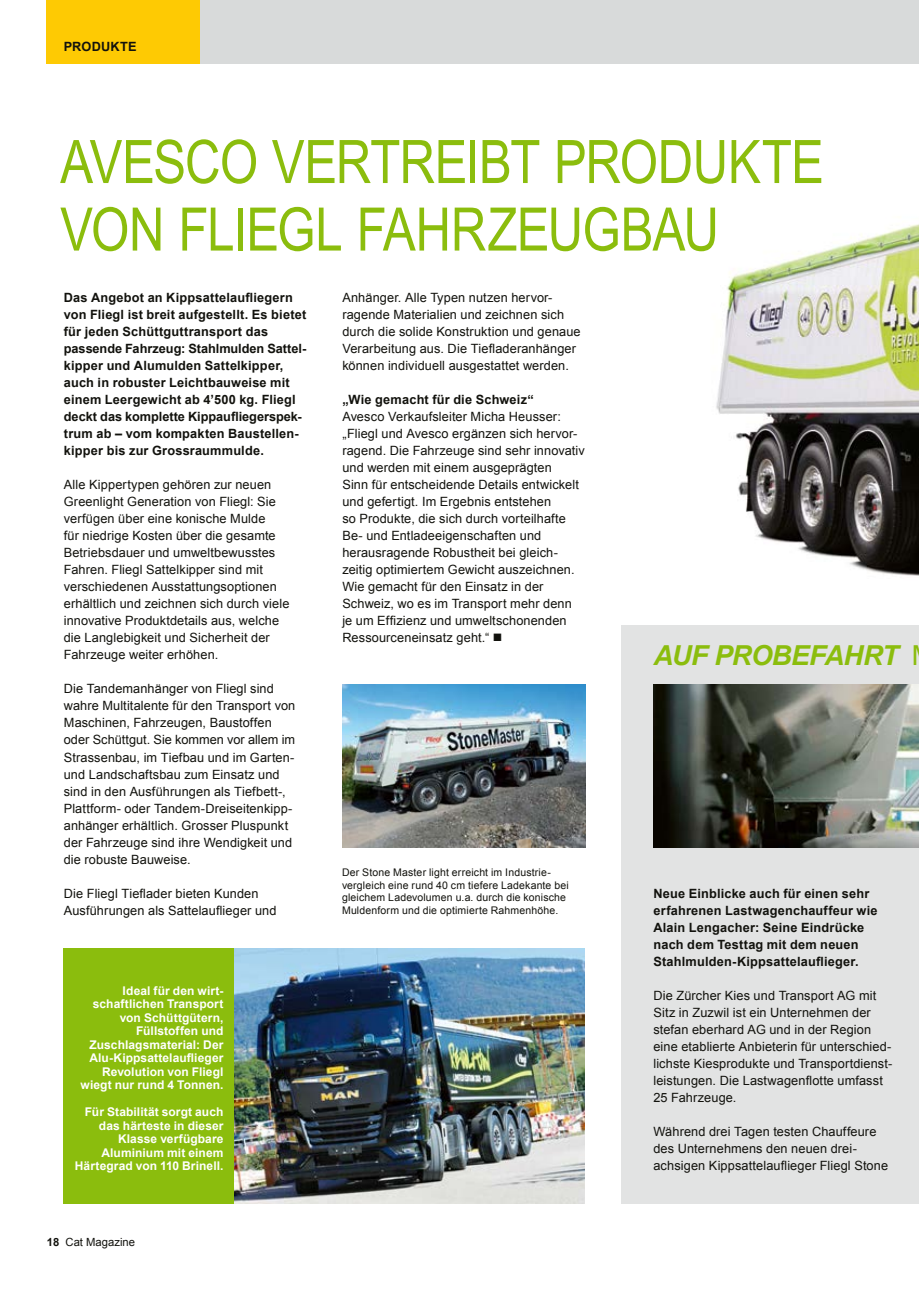
<style>
.page{position:relative;width:919px;height:1289px;background:#fff}
.page>*{position:absolute;margin:0;border:0;box-sizing:border-box;transform-origin:0 0}
.t1{font:60px/67.5px "Arial Narrow";letter-spacing:-.015em;color:#8bbd0d}
.t2{font:italic 700 27.6px "Arial";letter-spacing:-.03em;color:#8bbd0d}
.t3{font:12.75px/17px "Arial";letter-spacing:.01em;color:#12120d}
.t4{font:700 12.75px/17px "Arial";letter-spacing:.015em;color:#12120d}
.t5{font:700 12px/13.5px "Arial";letter-spacing:.005em;color:#fff;text-align:right}
.t6{font:11.25px "Arial";color:#12120d}
.t7{font:10.5px/12.8px "Arial";letter-spacing:.015em;color:#12120d}
.s1{font-weight:700}
</style>
<div class="page">
<img style="left:716px;top:224px;width:202px;height:352px">
<img style="left:234px;top:948px;width:350px;height:255px">
<div style="left:621px;top:625px;width:297px;height:578px;background:#e2e3e3"></div>
<div style="left:200px;top:0;width:718px;height:64px;background:#d8dada"></div>
<div style="left:47px;top:0;width:153px;height:64px;background:#feca03"></div>
<div style="left:64px;top:948px;width:170px;height:255px;background:#8bbd0d"></div>
<img style="left:342px;top:684px;width:243px;height:163px">
<img style="left:653px;top:684px;width:265px;height:163px">
<p class="t4" style="left:64px;top:39px;width:74px">PRODUKTE</p>
<h1 class="t1" style="left:60px;top:126px;width:765px">AVESCO VERTREIBT PRODUKTE<br>VON FLIEGL FAHRZEUGBAU</h1>
<p class="t4" style="left:64px;top:289px;width:244px">Das Angebot an Kippsattelaufliegern von Fliegl ist breit aufgestellt. Es bietet für jeden Schüttguttransport das passende Fahrzeug: Stahlmulden Sattel&shy;kipper und Alumulden Sattelkipper, auch in robuster Leichtbauweise mit einem Leergewicht ab 4’500 kg. Fliegl deckt das komplette Kippaufliegerspek&shy;trum ab – vom kompakten Baustellen&shy;kipper bis zur Grossraummulde.</p>
<p class="t3" style="left:64px;top:476px;width:227px">Alle Kippertypen gehören zur neuen Greenlight Generation von Fliegl: Sie verfügen über eine konische Mulde<br>für niedrige Kosten über die gesamte Betriebsdauer und umweltbewusstes Fahren. Fliegl Sattelkipper sind mit verschiedenen Ausstattungsoptionen erhältlich und zeichnen sich durch viele innovative Produktdetails aus, welche die Langlebigkeit und Sicherheit der Fahrzeuge weiter erhöhen.</p>
<p class="t3" style="left:64px;top:680px;width:233px">Die Tandemanhänger von Fliegl sind wahre Multitalente für den Transport von Maschinen, Fahrzeugen, Baustoffen oder Schüttgut. Sie kommen vor allem im Strassenbau, im Tiefbau und im Garten&shy;und Landschaftsbau zum Einsatz und sind in den Ausführungen als Tiefbett-, Plattform- oder Tandem-Dreiseitenkipp&shy;anhänger erhältlich. Grosser Pluspunkt der Fahrzeuge sind ihre Wendigkeit und die robuste Bauweise.</p>
<p class="t3" style="left:64px;top:884px;width:214px">Die Fliegl Tieflader bieten Kunden<br>Ausführungen als Sattelauflieger und</p>
<p class="t4" style="left:653px;top:885px;width:226px">Neue Einblicke auch für einen sehr erfahrenen Lastwagenchauffeur wie Alain Lengacher: Seine Eindrücke nach dem Testtag mit dem neuen Stahlmulden-Kippsattelauflieger.</p>
<p class="t3" style="left:653px;top:986px;width:240px">Die Zürcher Kies und Transport AG mit Sitz in Zuzwil ist ein Unternehmen der stefan eberhard AG und in der Region eine etablierte Anbieterin für unterschied&shy;lichste Kiesprodukte und Transportdienst&shy;leistungen. Die Lastwagenflotte umfasst 25 Fahrzeuge.</p>
<p class="t3" style="left:653px;top:1122px;width:236px">Während drei Tagen testen Chauffeure des Unternehmens den neuen drei&shy;achsigen Kippsattelauflieger Fliegl Stone</p>
<p class="t3" style="left:342px;top:289px;width:240px">Anhänger. Alle Typen nutzen hervor&shy;ragende Materialien und zeichnen sich durch die solide Konstruktion und genaue Verarbeitung aus. Die Tiefladeranhänger können individuell ausgestattet werden.</p>
<p class="t4" style="left:342px;top:391px;width:193px">„Wie gemacht für die Schweiz“</p>
<p class="t3" style="left:342px;top:408px;width:244px">Avesco Verkaufsleiter Micha Heusser: „Fliegl und Avesco ergänzen sich hervor&shy;ragend. Die Fahrzeuge sind sehr innovativ und werden mit einem ausgeprägten<br>Sinn für entscheidende Details entwickelt und gefertigt. Im Ergebnis entstehen<br>so Produkte, die sich durch vorteilhafte Be- und Entladeeigenschaften und herausragende Robustheit bei gleich&shy;zeitig optimiertem Gewicht auszeichnen.<br>Wie gemacht für den Einsatz in der Schweiz, wo es im Transport mehr denn je um Effizienz und umweltschonenden Ressourceneinsatz geht.“ ■</p>
<h2 class="t2" style="left:653px;top:637px;width:249px">AUF PROBEFAHRT</h2>
<p class="t7" style="left:342px;top:865px;width:228px">Der Stone Master light erreicht im Industrie&shy;vergleich eine rund 40 cm tiefere Ladekante bei gleichem Ladevolumen u.a. durch die konische Muldenform und die optimierte Rahmenhöhe.</p>
<p class="t5" style="left:81px;top:984px;width:144px">Ideal für den wirt&shy;schaftlichen Transport von Schüttgütern,<br>Füllstoffen und<br>Zuschlagsmaterial: Der<br>Alu-Kippsattelauflieger<br>Revolution von Fliegl wiegt nur rund 4 Tonnen.</p>
<p class="t5" style="left:75px;top:1105px;width:150px">Für Stabilität sorgt auch das härteste in dieser<br>Klasse verfügbare<br>Aluminium mit einem<br>Härtegrad von 11 0 Brinell.</p>
<p class="t6" style="left:47px;top:1235px;width:90px"><span class="s1">1 8</span> Cat Magazine</p>
</div>
